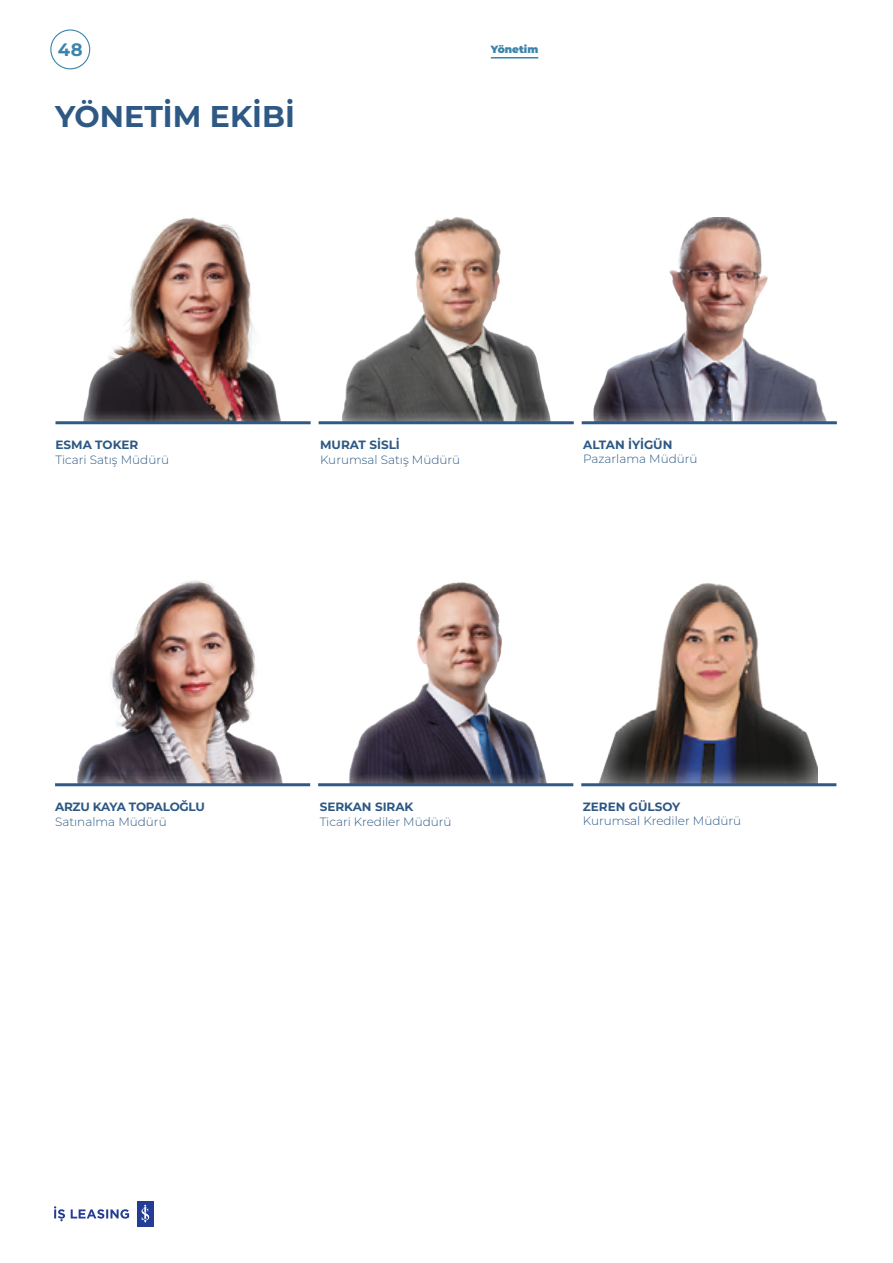
<style>
.page{position:relative;width:893px;height:1263px;background:#fff}
.page>*{position:absolute;margin:0;border:0;box-sizing:border-box;transform-origin:0 0}
.t1{font:700 30px "Montserrat";color:#2e5985}
.t2{font:700 18px "Montserrat";color:#3c84ab}
.t3{font:300 12px "Montserrat";color:#2e5985}
.t4{font:700 12px "Montserrat";color:#2e5985}
.t5{font:700 12px "Montserrat";letter-spacing:-.025em;color:#2e5985}
.t6{font:900 10.5px "Montserrat";color:#3c84ab}
</style>
<div class="page">
<svg style="left:54px;top:1206px;width:75px;height:15px"></svg>
<div style="left:137px;top:1201px;width:16px;height:25px;background:#233d94"></div>
<svg style="left:142px;top:1205px;width:7px;height:18px"></svg>
<hr style="left:491px;top:57px;width:47px;height:2px;background:#3c84ab">
<div style="left:50px;top:29px;width:40px;height:40px;border:1px solid #3c84ab;border-radius:50%"></div>
<div style="left:73px;top:218px;width:221px;height:203px;background:#fff;opacity:.75"></div>
<div style="left:72px;top:580px;width:221px;height:203px;background:#fff;opacity:.75"></div>
<div style="left:338px;top:218px;width:222px;height:203px;background:#fff;opacity:.75"></div>
<div style="left:338px;top:580px;width:221px;height:203px;background:#fff;opacity:.75"></div>
<div style="left:583px;top:218px;width:253px;height:203px;background:#fff;opacity:.75"></div>
<div style="left:596px;top:580px;width:222px;height:203px;background:#fff;opacity:.75"></div>
<hr style="left:56px;top:421px;width:255px;height:3px;background:#2e5985">
<hr style="left:55px;top:783px;width:255px;height:3px;background:#2e5985">
<hr style="left:319px;top:421px;width:255px;height:3px;background:#2e5985">
<hr style="left:318px;top:783px;width:255px;height:3px;background:#2e5985">
<hr style="left:582px;top:421px;width:255px;height:3px;background:#2e5985">
<hr style="left:581px;top:783px;width:255px;height:3px;background:#2e5985">
<h2 class="t2" style="left:58px;top:38px;width:26px">48</h2>
<p class="t6" style="left:491px;top:42px;width:49px">Yönetim</p>
<h1 class="t1" style="left:55px;top:96px;width:241px">YÖNETİM EKİBİ</h1>
<p class="t4" style="left:56px;top:437px;width:84px">ESMA TOKER</p>
<p class="t3" style="left:56px;top:451px;width:115px">Ticari Satış Müdürü</p>
<p class="t4" style="left:320px;top:437px;width:81px">MURAT SİSLİ</p>
<p class="t3" style="left:320px;top:451px;width:142px">Kurumsal Satış Müdürü</p>
<p class="t4" style="left:583px;top:436px;width:91px">ALTAN İYİGÜN</p>
<p class="t3" style="left:583px;top:451px;width:116px">Pazarlama Müdürü</p>
<p class="t5" style="left:55px;top:799px;width:151px">ARZU KAYA TOPALOĞLU</p>
<p class="t3" style="left:55px;top:813px;width:113px">Satınalma Müdürü</p>
<p class="t4" style="left:320px;top:799px;width:95px">SERKAN SIRAK</p>
<p class="t3" style="left:320px;top:813px;width:133px">Ticari Krediler Müdürü</p>
<p class="t4" style="left:583px;top:798px;width:99px">ZEREN GÜLSOY</p>
<p class="t3" style="left:583px;top:813px;width:160px">Kurumsal Krediler Müdürü</p>
</div>
